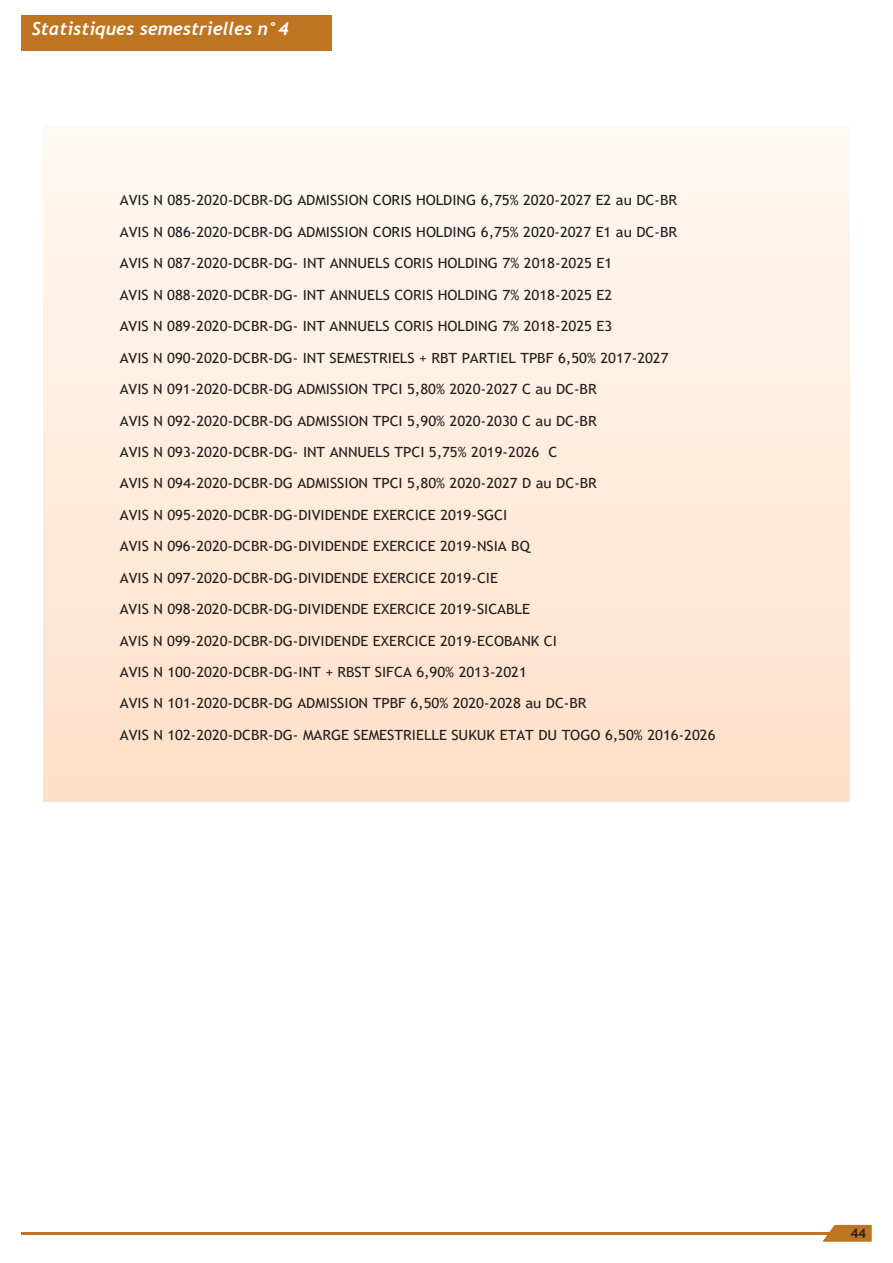
<style>
.page{position:relative;width:893px;height:1263px;background:#fff}
.page>*{position:absolute;margin:0;border:0;box-sizing:border-box;transform-origin:0 0}
.t1{font:italic 700 18px "Trebuchet";color:#fff}
.t2{font:14.1px "Trebuchet MS";color:#231f20;scale:1.07 1}
.t3{font:700 13.5px "Trebuchet MS";color:#231f20}
</style>
<div class="page">
<div style="left:21px;top:15px;width:311px;height:36px;background:#bf7421"></div>
<hr style="left:21px;top:1232px;width:824px;height:2px;background:#bf7421">
<svg style="left:822px;top:1225px;width:50px;height:17px"></svg>
<div style="left:43px;top:125px;width:807px;height:676px;background:linear-gradient(to bottom,#fef9f3,#fedfc7)"></div>
<p class="t1" style="left:32px;top:18px;width:259px">Statistiques semestrielles n°4</p>
<p class="t2" style="left:120px;top:192px;width:522px">AVIS N 085-2020-DCBR-DG ADMISSION CORIS HOLDING 6,75% 2020-2027 E2 au DC-BR</p>
<p class="t2" style="left:120px;top:223px;width:522px">AVIS N 086-2020-DCBR-DG ADMISSION CORIS HOLDING 6,75% 2020-2027 E1 au DC-BR</p>
<p class="t2" style="left:120px;top:254px;width:462px">AVIS N 087-2020-DCBR-DG- INT ANNUELS CORIS HOLDING 7% 2018-2025 E1</p>
<p class="t2" style="left:120px;top:286px;width:462px">AVIS N 088-2020-DCBR-DG- INT ANNUELS CORIS HOLDING 7% 2018-2025 E2</p>
<p class="t2" style="left:120px;top:317px;width:462px">AVIS N 089-2020-DCBR-DG- INT ANNUELS CORIS HOLDING 7% 2018-2025 E3</p>
<p class="t2" style="left:120px;top:349px;width:514px">AVIS N 090-2020-DCBR-DG- INT SEMESTRIELS + RBT PARTIEL TPBF 6,50% 2017-2027</p>
<p class="t2" style="left:120px;top:380px;width:447px">AVIS N 091-2020-DCBR-DG ADMISSION TPCI 5,80% 2020-2027 C au DC-BR</p>
<p class="t2" style="left:120px;top:412px;width:447px">AVIS N 092-2020-DCBR-DG ADMISSION TPCI 5,90% 2020-2030 C au DC-BR</p>
<p class="t2" style="left:120px;top:443px;width:410px">AVIS N 093-2020-DCBR-DG- INT ANNUELS TPCI 5,75% 2019-2026 C</p>
<p class="t2" style="left:120px;top:474px;width:447px">AVIS N 094-2020-DCBR-DG ADMISSION TPCI 5,80% 2020-2027 D au DC-BR</p>
<p class="t2" style="left:120px;top:506px;width:364px">AVIS N 095-2020-DCBR-DG-DIVIDENDE EXERCICE 2019-SGCI</p>
<p class="t2" style="left:120px;top:537px;width:385px">AVIS N 096-2020-DCBR-DG-DIVIDENDE EXERCICE 2019-NSIA BQ</p>
<p class="t2" style="left:120px;top:569px;width:355px">AVIS N 097-2020-DCBR-DG-DIVIDENDE EXERCICE 2019-CIE</p>
<p class="t2" style="left:120px;top:600px;width:385px">AVIS N 098-2020-DCBR-DG-DIVIDENDE EXERCICE 2019-SICABLE</p>
<p class="t2" style="left:120px;top:632px;width:410px">AVIS N 099-2020-DCBR-DG-DIVIDENDE EXERCICE 2019-ECOBANK CI</p>
<p class="t2" style="left:120px;top:663px;width:382px">AVIS N 100-2020-DCBR-DG-INT + RBST SIFCA 6,90% 2013-2021</p>
<p class="t2" style="left:120px;top:694px;width:438px">AVIS N 101-2020-DCBR-DG ADMISSION TPBF 6,50% 2020-2028 au DC-BR</p>
<p class="t2" style="left:120px;top:726px;width:558px">AVIS N 102-2020-DCBR-DG- MARGE SEMESTRIELLE SUKUK ETAT DU TOGO 6,50% 2016-2026</p>
<p class="t3" style="left:850px;top:1225px;width:17px">44</p>
</div>
